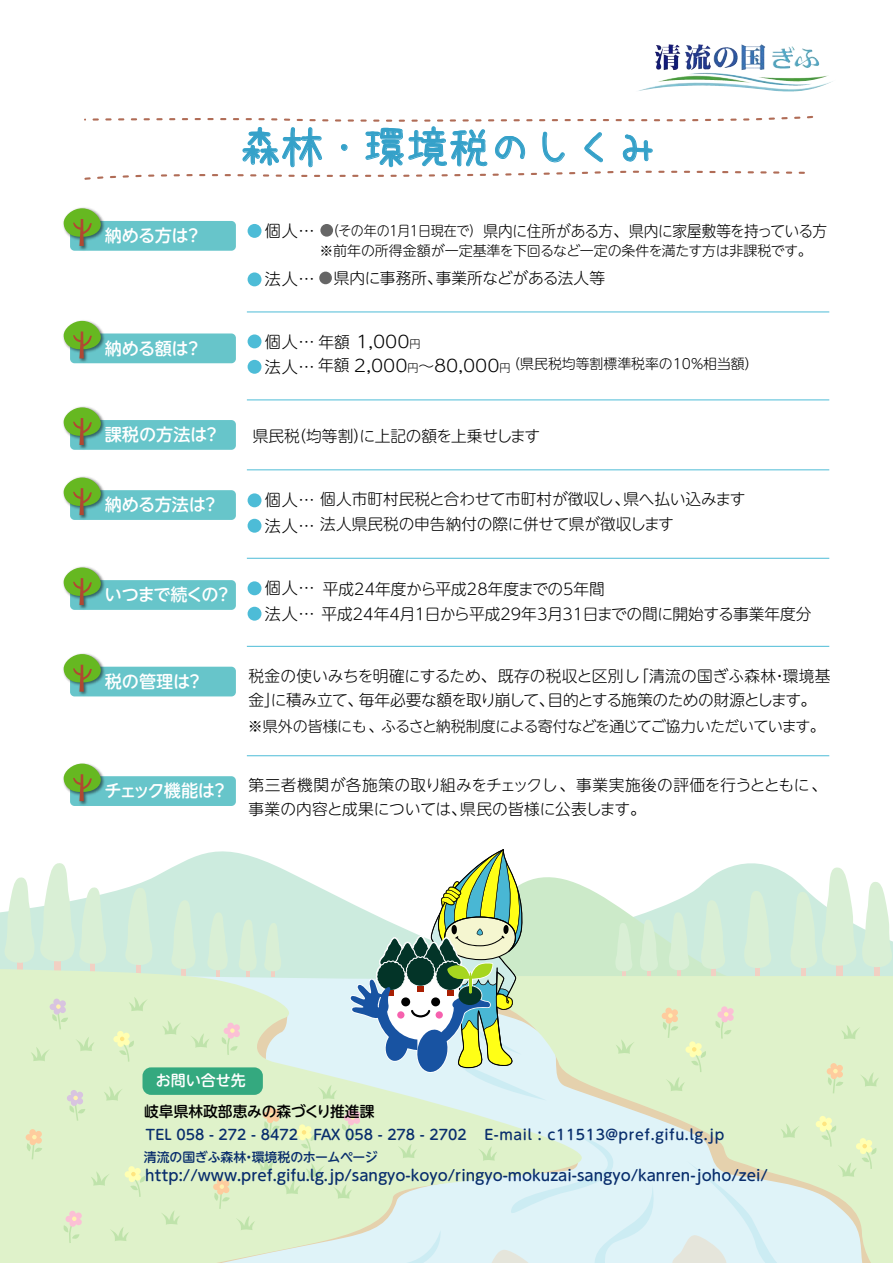
<style>
.page{position:relative;width:893px;height:1263px;background:#fff}
.page>*{position:absolute;margin:0;border:0;box-sizing:border-box;transform-origin:0 0}
.t1{font:42px "uzura font";color:#35a1c9}
.t2{font:500 17.1px "UD Shin M Go Pro";letter-spacing:-.02em;color:#fff}
.t3{font:500 17.1px "UD Shin M Go Pro";letter-spacing:-.075em;color:#fff}
.t4{font:300 16.8px/23.5px "UD Shin M Go Pro";color:#000;scale:1.1 1}
.t5{font:300 16.2px "UD Shin M Go Pro";color:#000}
.t6{font:300 15.75px/24.8px "UD Shin M Go Pro";letter-spacing:-.01em;color:#000}
.t7{font:300 15.75px/24px "UD Shin M Go Pro";letter-spacing:.01em;color:#000}
.t8{font:300 15.75px "UD Shin M Go Pro";letter-spacing:-.03em;color:#000;scale:.94 1}
.t9{font:300 15px "UD Shin M Go Pro";letter-spacing:-.04em;color:#000}
.t10{font:500 15px "UD Shin M Go Pro";color:#fff}
.t11{font:500 14.85px "UD Shin M Go Pro";color:#082d6c}
.t12{font:500 14.7px "UD Shin M Go Pro";color:#000}
.t13{font:500 14.1px "UD Shin M Go Pro";color:#082d6c}
.t14{font:500 14.1px "UD Shin M Go Pro";letter-spacing:.04em;color:#082d6c}
.t15{font:300 13.95px "UD Shin M Go Pro";color:#000}
.t16{font:500 12.9px "UD Shin M Go Pro";letter-spacing:-.005em;color:#082d6c}
.s1{font-size:13.95px}
.s2{font-size:16.2px}
.s3{font-size:15.75px}
.s4{font-size:11.1px}
.s5{font-weight:500;font-size:17.1px;color:#fff}
</style>
<div class="page">
<div style="left:70px;top:580px;width:166px;height:30px;background:#67c5ca;border-radius:4px"></div>
<img style="left:63px;top:566px;width:43px;height:44px">
<svg style="left:64px;top:567px;width:37px;height:38px"></svg>
<div style="left:70px;top:667px;width:166px;height:29px;background:#67c5ca;border-radius:4px"></div>
<img style="left:63px;top:653px;width:43px;height:44px">
<svg style="left:64px;top:654px;width:37px;height:38px"></svg>
<div style="left:70px;top:776px;width:166px;height:30px;background:#67c5ca;border-radius:4px"></div>
<img style="left:63px;top:772px;width:43px;height:34px">
<svg style="left:64px;top:763px;width:37px;height:38px"></svg>
<div style="left:70px;top:490px;width:166px;height:30px;background:#67c5ca;border-radius:4px"></div>
<img style="left:63px;top:476px;width:43px;height:44px">
<svg style="left:64px;top:477px;width:37px;height:38px"></svg>
<div style="left:70px;top:420px;width:166px;height:30px;background:#67c5ca;border-radius:4px"></div>
<img style="left:63px;top:406px;width:43px;height:44px">
<svg style="left:64px;top:407px;width:37px;height:38px"></svg>
<div style="left:70px;top:221px;width:166px;height:30px;background:#67c5ca;border-radius:4px"></div>
<svg style="left:735px;top:863px;width:158px;height:113px;background:#d1ede1"></svg>
<svg style="left:0;top:851px;width:349px;height:118px;fill:#ccebde"></svg>
<div style="left:90px;top:963px;width:5px;height:9px;background:#f1d0c3"></div>
<div style="left:136px;top:964px;width:5px;height:10px;background:#f1d0c3"></div>
<svg style="left:124px;top:886px;width:29px;height:80px;background:#d4edd8"></svg>
<svg style="left:170px;top:899px;width:26px;height:70px;background:#d4edd8"></svg>
<svg style="left:206px;top:911px;width:22px;height:58px"></svg>
<svg style="left:238px;top:919px;width:19px;height:50px"></svg>
<svg style="left:263px;top:922px;width:19px;height:47px"></svg>
<div style="left:54px;top:960px;width:7px;height:12px;background:#f1d0c3"></div>
<div style="left:17px;top:962px;width:5px;height:10px;background:#f1d0c3"></div>
<svg style="left:3px;top:861px;width:104px;height:104px"></svg>
<div style="left:801px;top:967px;width:5px;height:10px;background:#f1d0c3"></div>
<div style="left:755px;top:967px;width:5px;height:10px;background:#f1d0c3"></div>
<svg style="left:743px;top:889px;width:30px;height:80px;background:#d4edd8"></svg>
<div style="left:836px;top:964px;width:6px;height:13px;background:#f1d0c3"></div>
<div style="left:874px;top:966px;width:6px;height:11px;background:#f1d0c3"></div>
<svg style="left:789px;top:866px;width:104px;height:103px"></svg>
<svg style="left:0;top:969px;width:422px;height:294px;background:#def1ce"></svg>
<svg style="left:422px;top:976px;width:471px;height:287px;background:#dff1d1"></svg>
<svg style="left:261px;top:1230px;width:182px;height:33px;background:#def1eb"></svg>
<svg style="left:219px;top:1012px;width:69px;height:69px;background:#e0eccd"></svg>
<svg style="left:61px;top:1211px;width:21px;height:33px"></svg>
<svg style="left:340px;top:1109px;width:20px;height:34px"></svg>
<svg style="left:113px;top:1031px;width:22px;height:32px"></svg>
<svg style="left:125px;top:1166px;width:21px;height:32px"></svg>
<svg style="left:67px;top:1090px;width:18px;height:32px"></svg>
<svg style="left:50px;top:998px;width:18px;height:33px"></svg>
<svg style="left:212px;top:1178px;width:18px;height:32px"></svg>
<svg style="left:25px;top:1129px;width:17px;height:32px"></svg>
<svg style="left:826px;top:1063px;width:17px;height:32px"></svg>
<svg style="left:190px;top:1033px;width:20px;height:15px"></svg>
<svg style="left:110px;top:1227px;width:19px;height:14px"></svg>
<svg style="left:333px;top:1184px;width:19px;height:15px"></svg>
<svg style="left:398px;top:1144px;width:19px;height:14px"></svg>
<svg style="left:318px;top:1085px;width:19px;height:14px"></svg>
<svg style="left:860px;top:1072px;width:19px;height:15px"></svg>
<svg style="left:236px;top:1216px;width:19px;height:14px"></svg>
<svg style="left:161px;top:1210px;width:19px;height:15px"></svg>
<svg style="left:75px;top:1037px;width:20px;height:14px"></svg>
<svg style="left:162px;top:1020px;width:19px;height:15px"></svg>
<svg style="left:474px;top:1116px;width:404px;height:147px;background:#def0e7"></svg>
<svg style="left:128px;top:997px;width:20px;height:14px"></svg>
<svg style="left:30px;top:1047px;width:20px;height:14px"></svg>
<svg style="left:103px;top:1086px;width:20px;height:15px"></svg>
<svg style="left:841px;top:1025px;width:19px;height:14px"></svg>
<svg style="left:90px;top:1171px;width:20px;height:15px"></svg>
<svg style="left:257px;top:1107px;width:68px;height:87px;background:#def0c5"></svg>
<hr style="left:247px;top:312px;width:582px;height:1px;background:#4dbcd7">
<hr style="left:247px;top:399px;width:582px;height:1px;background:#4dbcd7">
<hr style="left:247px;top:469px;width:582px;height:1px;background:#4dbcd7">
<hr style="left:247px;top:558px;width:582px;height:1px;background:#4dbcd7">
<hr style="left:247px;top:646px;width:582px;height:1px;background:#4dbcd7">
<hr style="left:247px;top:755px;width:582px;height:1px;background:#4dbcd7">
<div style="left:320px;top:224px;width:13px;height:13px;background:#666;border-radius:50%"></div>
<div style="left:319px;top:272px;width:13px;height:12px;background:#666;border-radius:50%"></div>
<div style="left:248px;top:224px;width:13px;height:14px;background:#4dbcd7;border-radius:50%"></div>
<div style="left:248px;top:272px;width:13px;height:14px;background:#4dbcd7;border-radius:50%"></div>
<div style="left:248px;top:334px;width:13px;height:14px;background:#4dbcd7;border-radius:50%"></div>
<div style="left:248px;top:360px;width:13px;height:14px;background:#4dbcd7;border-radius:50%"></div>
<div style="left:248px;top:493px;width:13px;height:14px;background:#4dbcd7;border-radius:50%"></div>
<div style="left:248px;top:519px;width:13px;height:14px;background:#4dbcd7;border-radius:50%"></div>
<div style="left:248px;top:581px;width:13px;height:14px;background:#4dbcd7;border-radius:50%"></div>
<div style="left:248px;top:607px;width:13px;height:14px;background:#4dbcd7;border-radius:50%"></div>
<div style="left:142px;top:1067px;width:121px;height:28px;background:#34a97f;border-radius:9px"></div>
<svg style="left:84px;top:115px;width:729px;height:65px"></svg>
<img style="left:63px;top:207px;width:43px;height:44px">
<svg style="left:64px;top:208px;width:37px;height:38px"></svg>
<div style="left:70px;top:333px;width:166px;height:30px;background:#67c5ca;border-radius:4px"></div>
<img style="left:63px;top:320px;width:43px;height:44px">
<svg style="left:64px;top:321px;width:37px;height:37px"></svg>
<svg style="left:349px;top:849px;width:386px;height:251px"></svg>
<img style="left:685px;top:44px;width:80px;height:26px">
<p class="t2" style="left:105px;top:222px;width:99px">納める方は？</p>
<p class="t2" style="left:105px;top:334px;width:99px">納める額は？</p>
<h1 class="t1" style="left:239px;top:126px;width:421px">森林・環境税のしくみ</h1>
<p class="t5" style="left:265px;top:217px;width:51px">個人…</p>
<p class="t5" style="left:265px;top:266px;width:51px">法人…</p>
<p class="t8" style="left:326px;top:218px;width:534px"><span class="s1">（その年の１月1日現在で）</span>県内に住所がある方、県内に家屋敷等を持っている方</p>
<p class="t6" style="left:334px;top:265px;width:273px">県内に事務所、事業所などがある法人等</p>
<p class="t15" style="left:319px;top:239px;width:494px">※前年の所得金額が一定基準を下回るなど一定の条件を満たす方は非課税です。</p>
<p class="t4" style="left:265px;top:329px;width:225px"><span class="s2">個人…</span> <span class="s3">年額</span> 1,000<span class="s4">円<br></span><sub>法人…</sub> <span class="s3">年額</span>２,000<span class="s4">円</span><span class="s3">～</span>80,000<span class="s4">円</span></p>
<p class="t15" style="left:507px;top:352px;width:253px">（県民税均等割標準税率の10%相当額）</p>
<p class="t2" style="left:105px;top:421px;width:117px">課税の方法は？</p>
<p class="t6" style="left:253px;top:422px;width:289px">県民税（均等割）に上記の額を上乗せします</p>
<p class="t2" style="left:105px;top:490px;width:116px">納める方法は？</p>
<p class="t6" style="left:265px;top:486px;width:482px"><span class="s2">個人…</span> 個人市町村民税と合わせて市町村が徴収し、県へ払い込みます<span class="s2">法人…</span> 法人県民税の申告納付の際に併せて県が徴収します</p>
<p class="t5" style="left:265px;top:575px;width:51px">個人…</p>
<p class="t3" style="left:105px;top:581px;width:129px">いつまで続くの？</p>
<p class="t6" style="left:265px;top:576px;width:548px;text-indent:58px">平成24年度から平成28年度までの5年間<br><span class="s2">法人…</span> 平成24年4月1日から平成29年3月31日までの間に開始する事業年度分</p>
<p class="t2" style="left:105px;top:668px;width:100px">税の管理は？</p>
<p class="t6" style="left:249px;top:663px;width:584px;line-height:24px">税金の使いみちを明確にするため、既存の税収と区別し「清流の国ぎふ森林・環境基金」に積み立て、毎年必要な額を取り崩して、目的とする施策のための財源とします。</p>
<p class="t9" style="left:248px;top:714px;width:578px">※県外の皆様にも、ふるさと納税制度による寄付などを通じてご協力いただいています。</p>
<p class="t7" style="left:249px;top:772px;width:580px;text-indent:-144px"><span class="s5">チェック機能は？</span> 第三者機関が各施策の取り組みをチェックし、事業実施後の評価を行うとともに、事業の内容と成果については、県民の皆様に公表します。</p>
<p class="t10" style="left:156px;top:1068px;width:92px">お問い合せ先</p>
<p class="t12" style="left:144px;top:1099px;width:232px">岐阜県林政部恵みの森づくり推進課</p>
<p class="t13" style="left:145px;top:1123px;width:323px">TEL 058 - 272 - 8472 FAX 058 - 278 - 2702</p>
<p class="t14" style="left:484px;top:1123px;width:241px">E-mail : c11513@pref.gifu.lg.jp</p>
<p class="t11" style="left:145px;top:1163px;width:624px">http://www.pref.gifu.lg.jp/sangyo-koyo/ringyo-mokuzai-sangyo/kanren-joho/zei/</p>
<p class="t16" style="left:144px;top:1146px;width:235px">清流の国ぎふ森林・環境税のホームページ</p>
</div>
